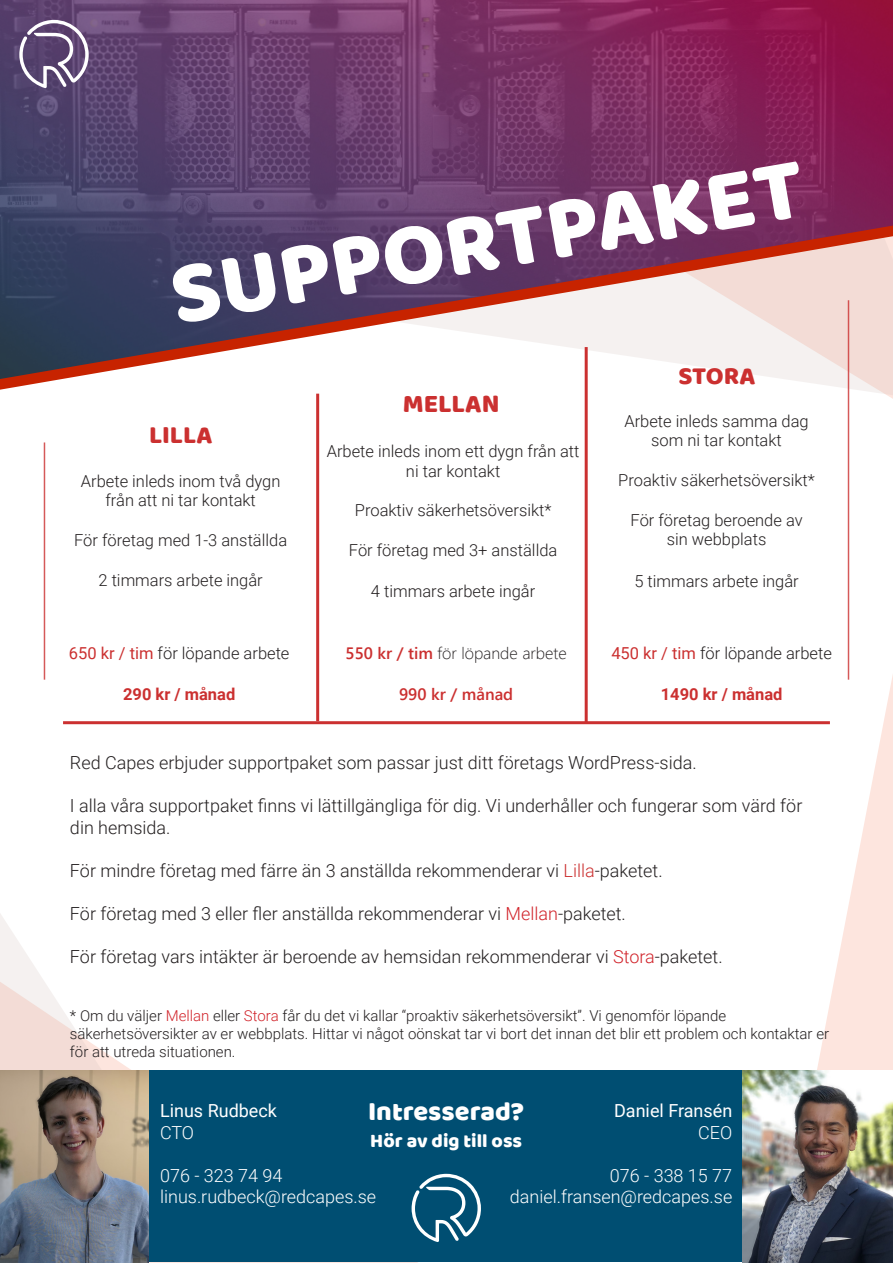
<style>
.page{position:relative;width:893px;height:1263px;background:#fff}
.page>*{position:absolute;margin:0;border:0;box-sizing:border-box;transform-origin:0 0}
.t1{font:90px "Baloo";color:#fff}
.t2{font:27px "Baloo";color:#fff}
.t3{font:26.25px "Baloo";color:#cb3030}
.t4{font:25.5px "Baloo";color:#cb3030}
.t5{font:19.5px "Baloo";color:#fff}
.t6{font:300 18px/21.6px "Roboto";color:#231f20}
.t7{font:300 18px/21.6px "Roboto";color:#fff}
.t8{font:18px "Roboto";color:#fff}
.t9{font:300 16.5px/19.8px "Roboto";color:#231f20;text-align:center}
.t10{font:300 16.5px "Segoe UI";color:#231f20}
.t11{font:700 16.5px "Roboto";color:#cb3030}
.t12{font:600 16.5px "Segoe UI";color:#cb3030}
.t13{font:300 15px/18px "Roboto";color:#231f20}
.s1{font-weight:400;color:#cb3030}
.s2{font-weight:600;color:#cb3030}
.s3{color:#cb3030}
.s4{color:#d1232a}
</style>
<div class="page">
<svg style="left:790px;top:673px;width:103px;height:397px"></svg>
<svg style="left:0;top:1050px;width:418px;height:213px"></svg>
<svg style="left:0;top:442px;width:102px;height:628px"></svg>
<svg style="left:0;top:0;width:893px;height:406px"></svg>
<hr style="left:63px;top:721px;width:767px;height:3px;background:#cb3030">
<hr style="left:316px;top:394px;width:3px;height:327px;background:#cb3030">
<hr style="left:848px;top:300px;width:1px;height:380px;background:#cb3030">
<hr style="left:44px;top:442px;width:1px;height:238px;background:#cb3030">
<hr style="left:585px;top:347px;width:3px;height:376px;background:#cb3030">
<div style="left:1px;top:1070px;width:892px;height:192px;background:#004e72"></div>
<img style="left:742px;top:1070px;width:151px;height:193px">
<img style="left:0;top:1070px;width:149px;height:192px">
<svg style="left:412px;top:1174px;width:69px;height:68px"></svg>
<svg style="left:19px;top:20px;width:70px;height:68px"></svg>
<p class="t1" style="left:162px;top:242px;width:643px;rotate:-10deg">SUPPORTPAKET</p>
<p class="t4" style="left:149px;top:419px;width:65px">LILLA</p>
<p class="t9" style="left:81px;top:470px;width:201px">Arbete inleds inom två dygn</p>
<p class="t9" style="left:105px;top:490px;width:152px">från att ni tar kontakt</p>
<p class="t9" style="left:74px;top:530px;width:215px">För företag med 1-3 anställda</p>
<p class="t9" style="left:99px;top:569px;width:166px">2 timmars arbete ingår</p>
<p class="t9" style="left:69px;top:642px;width:222px"><span class="s1">650 kr / tim</span> för löpande arbete</p>
<p class="t11" style="left:123px;top:683px;width:114px">290 kr / månad</p>
<p class="t3" style="left:403px;top:387px;width:98px">MELLAN</p>
<p class="t9" style="left:327px;top:440px;width:254px">Arbete inleds inom ett dygn från att ni tar kontakt</p>
<p class="t9" style="left:355px;top:500px;width:198px">Proaktiv säkerhetsöversikt*</p>
<p class="t9" style="left:349px;top:539px;width:210px">För företag med 3+ anställda</p>
<p class="t9" style="left:371px;top:581px;width:166px">4 timmars arbete ingår</p>
<p class="t10" style="left:346px;top:637px;width:223px"><span class="s2">550 kr / tim</span> för löpande arbete</p>
<p class="t12" style="left:399px;top:678px;width:116px">990 kr / månad</p>
<p class="t4" style="left:678px;top:360px;width:78px">STORA</p>
<p class="t9" style="left:624px;top:410px;width:186px">Arbete inleds samma dag</p>
<p class="t9" style="left:651px;top:430px;width:132px">som ni tar kontakt</p>
<p class="t9" style="left:618px;top:470px;width:198px">Proaktiv säkerhetsöversikt*</p>
<p class="t9" style="left:630px;top:509px;width:174px">För företag beroende av</p>
<p class="t9" style="left:667px;top:529px;width:101px">sin webbplats</p>
<p class="t9" style="left:634px;top:570px;width:166px">5 timmars arbete ingår</p>
<p class="t9" style="left:611px;top:642px;width:222px"><span class="s1">450 kr / tim</span> för löpande arbete</p>
<p class="t11" style="left:661px;top:683px;width:123px">1490 kr / månad</p>
<p class="t6" style="left:70px;top:751px;width:628px">Red Capes erbjuder supportpaket som passar just ditt företags WordPress-sida.</p>
<p class="t6" style="left:70px;top:794px;width:734px">I alla våra supportpaket finns vi lättillgängliga för dig. Vi underhåller och fungerar som värd för din hemsida.</p>
<p class="t6" style="left:70px;top:859px;width:594px">För mindre företag med färre än 3 anställda rekommenderar vi <span class="s3">Lilla</span>-paketet.</p>
<p class="t6" style="left:70px;top:902px;width:557px">För företag med 3 eller fler anställda rekommenderar vi <span class="s4">Mellan</span>-paketet.</p>
<p class="t6" style="left:70px;top:945px;width:654px">För företag vars intäkter är beroende av hemsidan rekommenderar vi <span class="s4">Stora</span>-paketet.</p>
<p class="t13" style="left:70px;top:1006px;width:658px">* Om du väljer <span class="s4">Mellan</span> eller <span class="s4">Stora</span> får du det vi kallar “proaktiv säkerhetsöversikt”. Vi genomför löpande</p>
<p class="t13" style="left:70px;top:1024px;width:761px">säkerhetsöversikter av er webbplats. Hittar vi något oönskat tar vi bort det innan det blir ett problem och kontaktar er för att utreda situationen.</p>
<p class="t2" style="left:368px;top:1094px;width:158px">Intresserad?</p>
<p class="t5" style="left:370px;top:1128px;width:153px">Hör av dig till oss</p>
<p class="t8" style="left:160px;top:1098px;width:118px">Linus Rudbeck</p>
<p class="t7" style="left:160px;top:1121px;width:36px">CTO</p>
<p class="t7" style="left:160px;top:1164px;width:218px">076 - 323 74 94 linus.rudbeck@redcapes.se</p>
<p class="t8" style="left:614px;top:1098px;width:120px">Daniel Fransén</p>
<p class="t7" style="left:698px;top:1121px;width:36px">CEO</p>
<p class="t7" style="left:510px;top:1164px;width:224px;text-align:right">076 - 338 15 77 daniel.fransen@redcapes.se</p>
</div>
